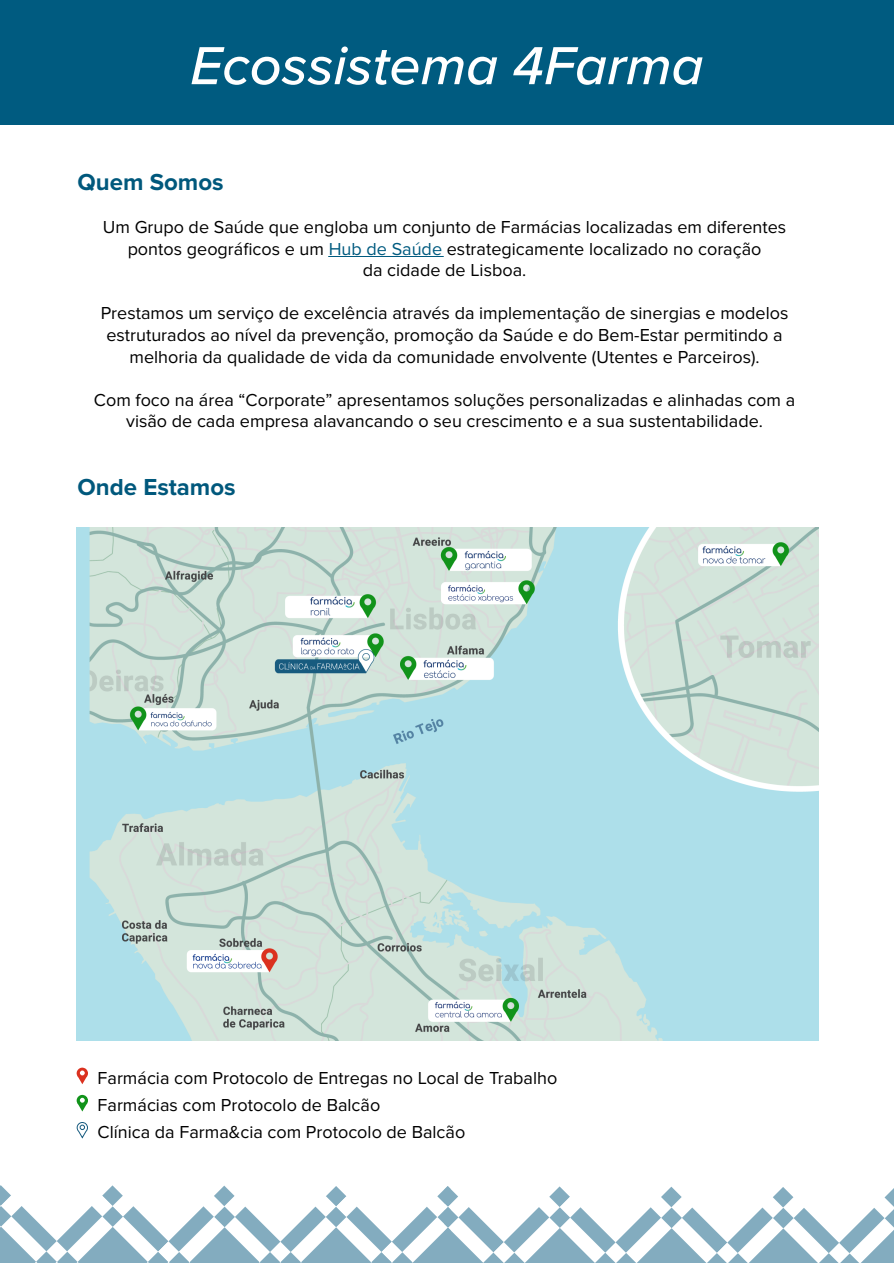
<style>
.page{position:relative;width:894px;height:1263px;background:#fff}
.page>*{position:absolute;margin:0;border:0;box-sizing:border-box;transform-origin:0 0}
.t1{font:italic 500 55.5px "Proxima Nova";color:#fff}
.t2{font:700 24px "Proxima Nova";color:#00587c}
.t3{font:18px/21.6px "Proxima Nova";color:#000;text-align:center}
.s1{color:#005b80}
</style>
<div class="page">
<div style="left:0;top:0;width:893px;height:125px;background:#005b80"></div>
<svg style="left:0;top:1185px;width:893px;height:78px"></svg>
<hr style="left:328px;top:256px;width:115px;height:1px;background:#005b80">
<svg style="left:76px;top:1067px;width:12px;height:17px"></svg>
<svg style="left:76px;top:1122px;width:12px;height:17px"></svg>
<svg style="left:76px;top:1094px;width:12px;height:17px"></svg>
<img style="left:76px;top:527px;width:741px;height:514px">
<h1 class="t1" style="left:190px;top:24px;width:514px">Ecossistema 4Farma</h1>
<h2 class="t2" style="left:77px;top:168px;width:147px">Quem Somos</h2>
<p class="t3" style="left:103px;top:216px;width:684px">Um Grupo de Saúde que engloba um conjunto de Farmácias localizadas em diferentes pontos geográficos e um <span class="s1">Hub de Saúde</span> estrategicamente localizado no coração<br>da cidade de Lisboa.</p>
<p class="t3" style="left:101px;top:303px;width:689px">Prestamos um serviço de excelência através da implementação de sinergias e modelos estruturados ao nível da prevenção, promoção da Saúde e do Bem-Estar permitindo a melhoria da qualidade de vida da comunidade envolvente (Utentes e Parceiros).</p>
<p class="t3" style="left:94px;top:389px;width:702px">Com foco na área “Corporate” apresentamos soluções personalizadas e alinhadas com a visão de cada empresa alavancando o seu crescimento e a sua sustentabilidade.</p>
<h2 class="t2" style="left:77px;top:473px;width:159px">Onde Estamos</h2>
<p class="t3" style="left:98px;top:1065px;width:461px;line-height:27px;text-align:left">Farmácia com Protocolo de Entregas no Local de Trabalho<br>Farmácias com Protocolo de Balcão<br>Clínica da Farma&amp;cia com Protocolo de Balcão</p>
</div>
